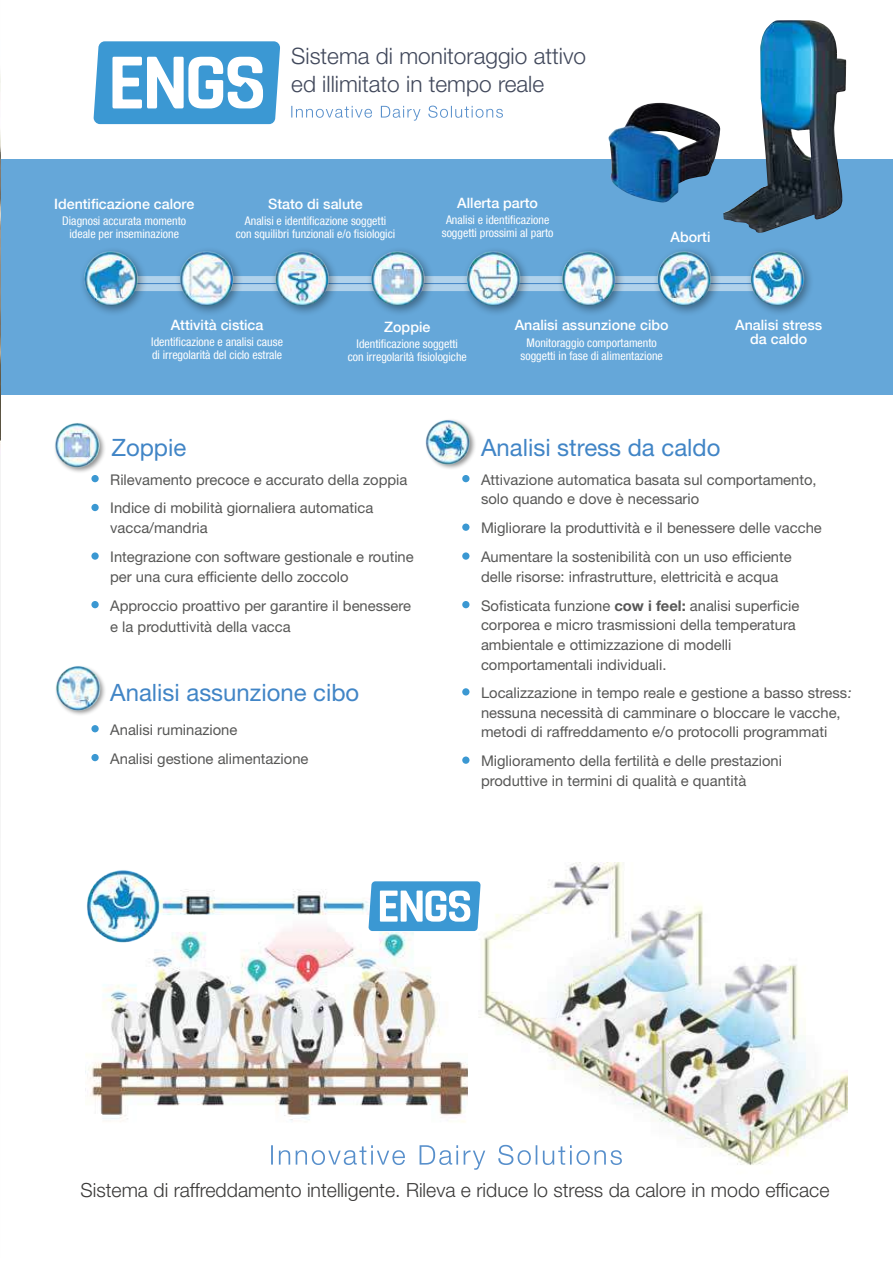
<style>
.page{position:relative;width:893px;height:1263px;background:#fff}
.page>*{position:absolute;margin:0;border:0;box-sizing:border-box;transform-origin:0 0}
.t1{font:24px "Helvetica Neue LT Std";color:#4185c6}
.t2{font:300 22.65px/27.9px "Helvetica Neue LT Std";color:#41485b}
.t3{font:300 19.5px "Helvetica Neue LT Std";color:#3a3938}
.t4{font:14.7px/19.6px "Helvetica Neue LT Std";color:#575756}
.t5{font:500 14.25px/14.2px "Helvetica Neue LT Com";color:#fff;text-align:center}
.t6{font:condensed 12px/13px "Helvetica Neue LT Com";color:#fff;text-align:center}
.s1{font-weight:700}
</style>
<div class="page">
<img style="left:0;top:74px;width:1px;height:733px">
<div style="left:0;top:159px;width:893px;height:236px;background:#65a7d9"></div>
<svg style="left:291px;top:106px;width:212px;height:15px"></svg>
<svg style="left:94px;top:41px;width:186px;height:83px"></svg>
<div style="left:55px;top:665px;width:52px;height:52px;background:#000;opacity:.44"></div>
<img style="left:55px;top:665px;width:46px;height:46px">
<div style="left:91px;top:475px;width:8px;height:7px;background:#3b98d2;border-radius:50%"></div>
<div style="left:91px;top:504px;width:8px;height:7px;background:#3b98d2;border-radius:50%"></div>
<div style="left:91px;top:552px;width:8px;height:8px;background:#3b98d2;border-radius:50%"></div>
<div style="left:91px;top:601px;width:8px;height:7px;background:#3b98d2;border-radius:50%"></div>
<div style="left:91px;top:725px;width:8px;height:7px;background:#3b98d2;border-radius:50%"></div>
<div style="left:91px;top:754px;width:8px;height:7px;background:#3b98d2;border-radius:50%"></div>
<div style="left:462px;top:475px;width:7px;height:7px;background:#3b98d2;border-radius:50%"></div>
<div style="left:462px;top:523px;width:7px;height:8px;background:#3b98d2;border-radius:50%"></div>
<div style="left:462px;top:552px;width:7px;height:8px;background:#3b98d2;border-radius:50%"></div>
<div style="left:462px;top:601px;width:7px;height:7px;background:#3b98d2;border-radius:50%"></div>
<div style="left:462px;top:688px;width:7px;height:7px;background:#3b98d2;border-radius:50%"></div>
<div style="left:462px;top:756px;width:7px;height:8px;background:#3b98d2;border-radius:50%"></div>
<div style="left:54px;top:422px;width:52px;height:52px;background:#000;opacity:.44"></div>
<img style="left:54px;top:422px;width:45px;height:46px">
<div style="left:425px;top:418px;width:52px;height:53px;background:#000;opacity:.44"></div>
<img style="left:425px;top:419px;width:48px;height:46px">
<img style="left:479px;top:862px;width:368px;height:303px">
<img style="left:85px;top:889px;width:383px;height:233px">
<svg style="left:369px;top:881px;width:111px;height:50px"></svg>
<svg style="left:271px;top:1145px;width:351px;height:25px"></svg>
<div style="left:80px;top:247px;width:735px;height:69px;background:#000;opacity:.4"></div>
<img style="left:83px;top:250px;width:732px;height:57px">
<img style="left:85px;top:870px;width:74px;height:74px">
<img style="left:723px;top:20px;width:123px;height:213px">
<img style="left:608px;top:103px;width:112px;height:100px">
<h2 class="t2" style="left:291px;top:42px;width:296px">Sistema di monitoraggio attivo ed illimitato in tempo reale</h2>
<p class="t5" style="left:54px;top:196px;width:142px">Identificazione calore</p>
<p class="t6" style="left:62px;top:214px;width:125px">Diagnosi accurata momento ideale per inseminazione</p>
<p class="t5" style="left:268px;top:196px;width:96px">Stato di salute</p>
<p class="t6" style="left:236px;top:214px;width:161px">Analisi e identificazione soggetti con squilibri funzionali e/o fisiologici</p>
<p class="t5" style="left:457px;top:195px;width:82px">Allerta parto</p>
<p class="t6" style="left:442px;top:213px;width:113px">Analisi e identificazione soggetti prossimi al parto</p>
<p class="t5" style="left:671px;top:230px;width:41px">Aborti</p>
<p class="t5" style="left:171px;top:317px;width:94px">Attività cistica</p>
<p class="t6" style="left:151px;top:335px;width:133px;text-align:left">Identificazione e analisi cause di irregolarità del ciclo estrale</p>
<p class="t5" style="left:384px;top:319px;width:48px">Zoppie</p>
<p class="t6" style="left:348px;top:337px;width:121px">Identificazione soggetti con irregolarità fisiologiche</p>
<p class="t5" style="left:515px;top:317px;width:155px">Analisi assunzione cibo</p>
<p class="t6" style="left:521px;top:336px;width:144px">Monitoraggio comportamento soggetti in fase di alimentazione</p>
<p class="t5" style="left:735px;top:317px;width:88px">Analisi stress da caldo</p>
<h1 class="t1" style="left:111px;top:433px;width:76px">Zoppie</h1>
<p class="t4" style="left:110px;top:465px;width:299px;line-height:29px">Rilevamento precoce e accurato della zoppia<br>Indice di mobilità giornaliera automatica</p>
<p class="t4" style="left:110px;top:513px;width:305px;line-height:29px">vacca/mandria<br>Integrazione con software gestionale e routine</p>
<p class="t4" style="left:110px;top:562px;width:302px;line-height:29px">per una cura efficiente dello zoccolo<br>Approccio proattivo per garantire il benessere</p>
<p class="t4" style="left:110px;top:617px;width:182px">e la produttività della vacca</p>
<h1 class="t1" style="left:110px;top:678px;width:251px">Analisi assunzione cibo</h1>
<p class="t4" style="left:110px;top:715px;width:200px;line-height:28.8px">Analisi ruminazione<br>Analisi gestione alimentazione</p>
<h1 class="t1" style="left:481px;top:433px;width:241px">Analisi stress da caldo</h1>
<p class="t4" style="left:481px;top:469px;width:337px">Attivazione automatica basata sul comportamento, solo quando e dove è necessario</p>
<p class="t4" style="left:481px;top:513px;width:342px;line-height:29px">Migliorare la produttività e il benessere delle vacche<br>Aumentare la sostenibilità con un uso efficiente</p>
<p class="t4" style="left:481px;top:562px;width:320px;line-height:29px">delle risorse: infrastrutture, elettricità e acqua<br>Sofisticata funzione <span class="s1">cow i feel:</span> analisi superficie</p>
<p class="t4" style="left:481px;top:615px;width:316px">corporea e micro trasmissioni della temperatura ambientale e ottimizzazione di modelli comportamentali individuali.</p>
<p class="t4" style="left:481px;top:682px;width:374px">Localizzazione in tempo reale e gestione a basso stress: nessuna necessità di camminare o bloccare le vacche, metodi di raffreddamento e/o protocolli programmati</p>
<p class="t4" style="left:481px;top:751px;width:303px">Miglioramento della fertilità e delle prestazioni produttive in termini di qualità e quantità</p>
<h3 class="t3" style="left:81px;top:1178px;width:750px">Sistema di raffreddamento intelligente. Rileva e riduce lo stress da calore in modo efficace</h3>
</div>
